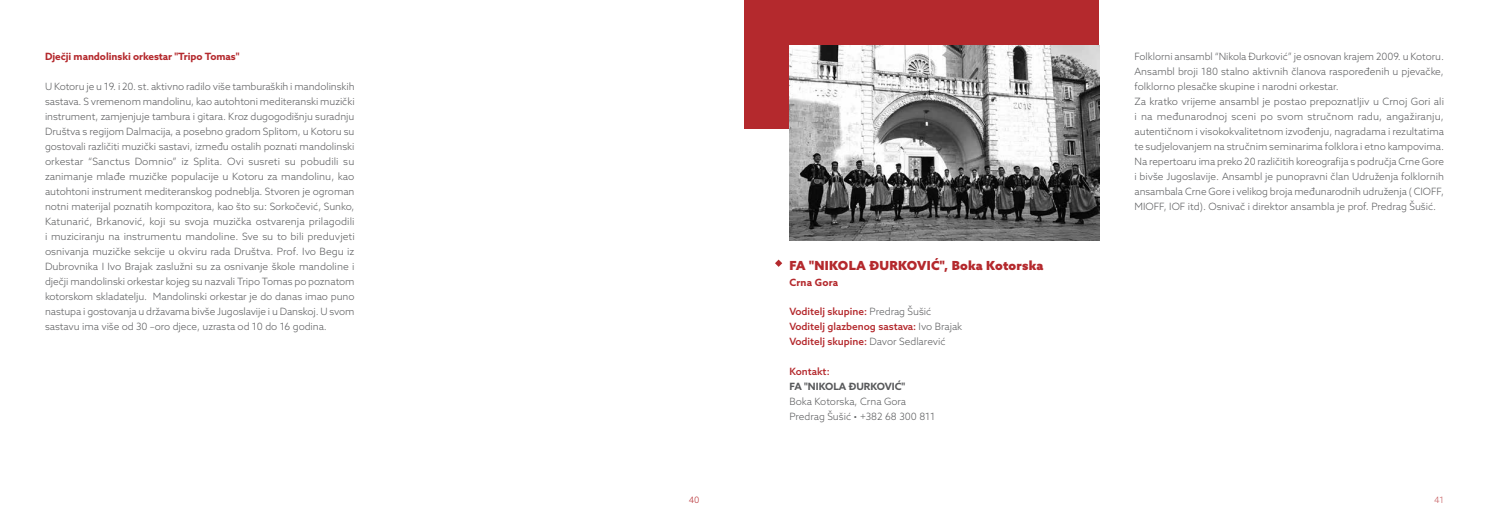
<style>
.page{position:relative;width:1489px;height:532px;background:#fff}
.page>*{position:absolute;margin:0;border:0;box-sizing:border-box;transform-origin:0 0}
.t1{font:900 12.5px "Azo Sans";letter-spacing:.02em;color:#b4292d}
.t2{font:300 10px/15px "Azo Sans";color:#58595b}
.t3{font:500 10px/15px "Azo Sans";color:#b4292d}
.t4{font:700 10px "Azo Sans";letter-spacing:-.005em;color:#b4292d}
.t5{font:700 10px "Azo Sans";color:#58595b}
.t6{font:700 10px "Azo Sans";letter-spacing:.02em;color:#b4292d}
.t7{font:300 8.75px "Azo Sans";color:#b4292d}
.t8{font:300 8.75px "Azo Sans";color:#c35457}
.s1{font-weight:300;color:#58595b}
</style>
<div class="page">
<div style="left:744px;top:0;width:354px;height:128px;background:#b4292d"></div>
<svg style="left:775px;top:259px;width:7px;height:8px"></svg>
<img style="left:789px;top:45px;width:309px;height:195px">
<p class="t4" style="left:45px;top:50px;width:196px">Dječji mandolinski orkestar "Tripo Tomas"</p>
<p class="t2" style="left:45px;top:79px;width:311px;text-align:justify">U Kotoru je u 19. i 20. st. aktivno radilo više tamburaških i mandolinskih sastava. S vremenom mandolinu, kao autohtoni mediteranski muzički instrument, zamjenjuje tambura i gitara. Kroz dugogodišnju suradnju Društva s regijom Dalmacija, a posebno gradom Splitom, u Kotoru su gostovali različiti muzički sastavi, između ostalih poznati mandolinski orkestar “Sanctus Domnio” iz Splita. Ovi susreti su pobudili su zanimanje mlađe muzičke populacije u Kotoru za mandolinu, kao autohtoni instrument mediteranskog podneblja. Stvoren je ogroman notni materijal poznatih kompozitora, kao što su: Sorkočević, Sunko, Katunarić, Brkanović, koji su svoja muzička ostvarenja prilagodili i muziciranju na instrumentu mandoline. Sve su to bili preduvjeti osnivanja muzičke sekcije u okviru rada Društva. Prof. Ivo Begu iz Dubrovnika I Ivo Brajak zaslužni su za osnivanje škole mandoline i dječji mandolinski orkestar kojeg su nazvali Tripo Tomas po poznatom kotorskom skladatelju. Mandolinski orkestar je do danas imao puno nastupa i gostovanja u državama bivše Jugoslavije i u Danskoj. U svom sastavu ima više od 30 –oro djece, uzrasta od 10 do 16 godina.</p>
<p class="t1" style="left:789px;top:257px;width:256px">FA "NIKOLA ĐURKOVIĆ", Boka Kotorska</p>
<p class="t6" style="left:789px;top:276px;width:50px">Crna Gora</p>
<p class="t3" style="left:789px;top:304px;width:174px">Voditelj skupine: <span class="s1">Predrag Šušić<br></span>Voditelj glazbenog sastava: <span class="s1">Ivo Brajak<br></span>Voditelj skupine: <span class="s1">Davor Sedlarević</span></p>
<p class="t3" style="left:789px;top:364px;width:42px">Kontakt:</p>
<p class="t5" style="left:789px;top:380px;width:117px">FA "NIKOLA ĐURKOVIĆ"</p>
<p class="t2" style="left:789px;top:394px;width:147px">Boka Kotorska, Crna Gora<br>Predrag Šušić • +382 68 300 811</p>
<p class="t2" style="left:1134px;top:49px;width:311px">Folklorni ansambl “Nikola Đurković” je osnovan krajem 2009. u Kotoru.<br>Ansambl broji 180 stalno aktivnih članova raspoređenih u pjevačke, folklorno plesačke skupine i narodni orkestar.<br>Za kratko vrijeme ansambl je postao prepoznatljiv u Crnoj Gori ali i na međunarodnoj sceni po svom stručnom radu, angažiranju, autentičnom i visokokvalitetnom izvođenju, nagradama i rezultatima te sudjelovanjem na stručnim seminarima folklora i etno kampovima.<br>Na repertoaru ima preko 20 različitih koreografija s područja Crne Gore i bivše Jugoslavije. Ansambl je punopravni član Udruženja folklornih ansambala Crne Gore i velikog broja međunarodnih udruženja ( CIOFF, MIOFF, IOF itd). Osnivač i direktor ansambla je prof. Predrag Šušić.</p>
<p class="t7" style="left:688px;top:494px;width:12px">40</p>
<p class="t8" style="left:1433px;top:494px;width:11px">41</p>
</div>
